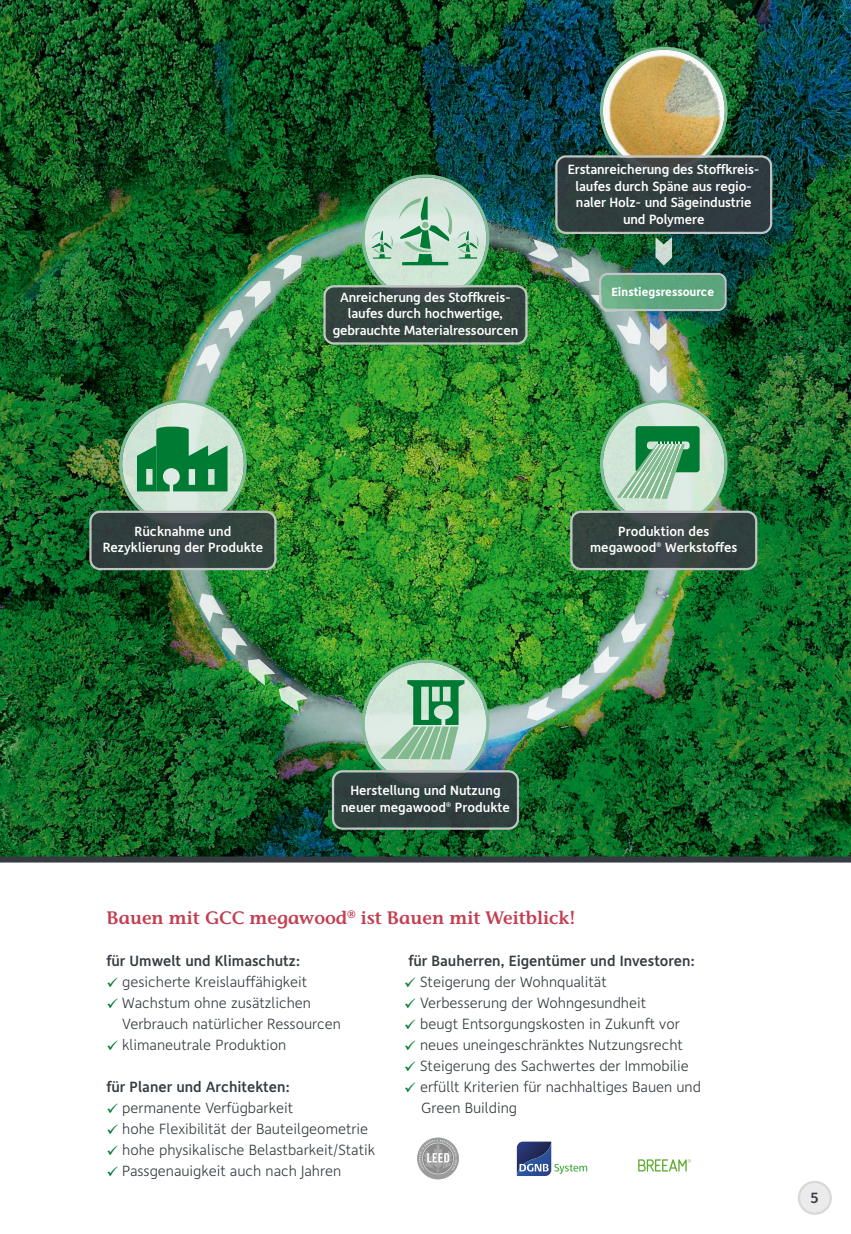
<style>
.page{position:relative;width:851px;height:1234px;background:#fff}
.page>*{position:absolute;margin:0;border:0;box-sizing:border-box;transform-origin:0 0}
.t1{font:600 18px "Stone Informal LT";color:#c33e51}
.t2{font:300 15px/21px "Depot";color:#353b41}
.t3{font:500 15px "Depot";color:#353b41}
.t4{font:500 13.5px/16.5px "Depot";letter-spacing:-.01em;color:#fff;text-align:center}
.t5{font:700 12px "Depot";color:#fff}
.s1{color:#007b33}
</style>
<div class="page">
<img style="left:0;top:0;width:850px;height:856px">
<div style="left:0;top:856px;width:850px;height:6px;background:#353b41"></div>
<svg style="left:798px;top:1181px;width:33px;height:33px"></svg>
<svg style="left:638px;top:1159px;width:53px;height:12px"></svg>
<svg style="left:417px;top:1137px;width:42px;height:41px"></svg>
<svg style="left:516px;top:1141px;width:71px;height:34px"></svg>
<img style="left:570px;top:400px;width:187px;height:170px">
<img style="left:332px;top:659px;width:187px;height:170px">
<img style="left:89px;top:400px;width:187px;height:170px">
<img style="left:196px;top:255px;width:106px;height:118px">
<img style="left:526px;top:614px;width:120px;height:106px">
<img style="left:199px;top:593px;width:109px;height:118px">
<svg style="left:650px;top:365px;width:16px;height:28px"></svg>
<img style="left:323px;top:47px;width:449px;height:304px">
<p class="t4" style="left:568px;top:163px;width:193px">Erstanreicherung des Stoffkreis&shy;laufes durch Späne aus regio&shy;naler Holz- und Sägeindustrie und Polymere</p>
<p class="t4" style="left:332px;top:290px;width:187px">Anreicherung des Stoffkreis&shy;laufes durch hochwertige, gebrauchte Materialressourcen</p>
<p class="t5" style="left:611px;top:287px;width:104px">Einstiegsressource</p>
<p class="t4" style="left:103px;top:524px;width:162px">Rücknahme und<br>Rezyklierung der Produkte</p>
<p class="t4" style="left:590px;top:524px;width:149px">Produktion des megawood<sup>®</sup> Werkstoffes</p>
<p class="t4" style="left:341px;top:783px;width:170px">Herstellung und Nutzung neuer megawood<sup>®</sup> Produkte</p>
<p class="t1" style="left:106px;top:910px;width:470px">Bauen mit GCC megawood<sup>®</sup> ist Bauen mit Weitblick!</p>
<p class="t3" style="left:106px;top:955px;width:195px">für Umwelt und Klimaschutz:</p>
<p class="t2" style="left:106px;top:972px;width:202px"><span class="s1">✓</span> gesicherte Kreislauffähigkeit</p>
<p class="t2" style="left:122px;top:993px;width:220px;text-indent:-16px"><span class="s1">✓</span> Wachstum ohne zusätzlichen<br>Verbrauch natürlicher Ressourcen</p>
<p class="t2" style="left:106px;top:1035px;width:181px"><span class="s1">✓</span> klimaneutrale Produktion</p>
<p class="t3" style="left:106px;top:1081px;width:185px">für Planer und Architekten:</p>
<p class="t2" style="left:106px;top:1098px;width:188px"><span class="s1">✓</span> permanente Verfügbarkeit</p>
<p class="t2" style="left:106px;top:1119px;width:263px"><span class="s1">✓</span> hohe Flexibilität der Bauteilgeometrie</p>
<p class="t2" style="left:106px;top:1140px;width:270px"><span class="s1">✓</span> hohe physikalische Belastbarkeit/Statik</p>
<p class="t2" style="left:106px;top:1161px;width:236px"><span class="s1">✓</span> Passgenauigkeit auch nach Jahren</p>
<p class="t3" style="left:408px;top:955px;width:288px">für Bauherren, Eigentümer und Investoren:</p>
<p class="t2" style="left:404px;top:972px;width:204px"><span class="s1">✓</span> Steigerung der Wohnqualität</p>
<p class="t2" style="left:404px;top:993px;width:243px"><span class="s1">✓</span> Verbesserung der Wohngesundheit</p>
<p class="t2" style="left:404px;top:1014px;width:277px"><span class="s1">✓</span> beugt Entsorgungskosten in Zukunft vor</p>
<p class="t2" style="left:404px;top:1035px;width:280px"><span class="s1">✓</span> neues uneingeschränktes Nutzungsrecht</p>
<p class="t2" style="left:404px;top:1056px;width:286px"><span class="s1">✓</span> Steigerung des Sachwertes der Immobilie</p>
<p class="t2" style="left:421px;top:1077px;width:281px;text-indent:-17px"><span class="s1">✓</span> erfüllt Kriterien für nachhaltiges Bauen und<br>Green Building</p>
<p class="t3" style="left:810px;top:1191px;width:10px">5</p>
</div>
